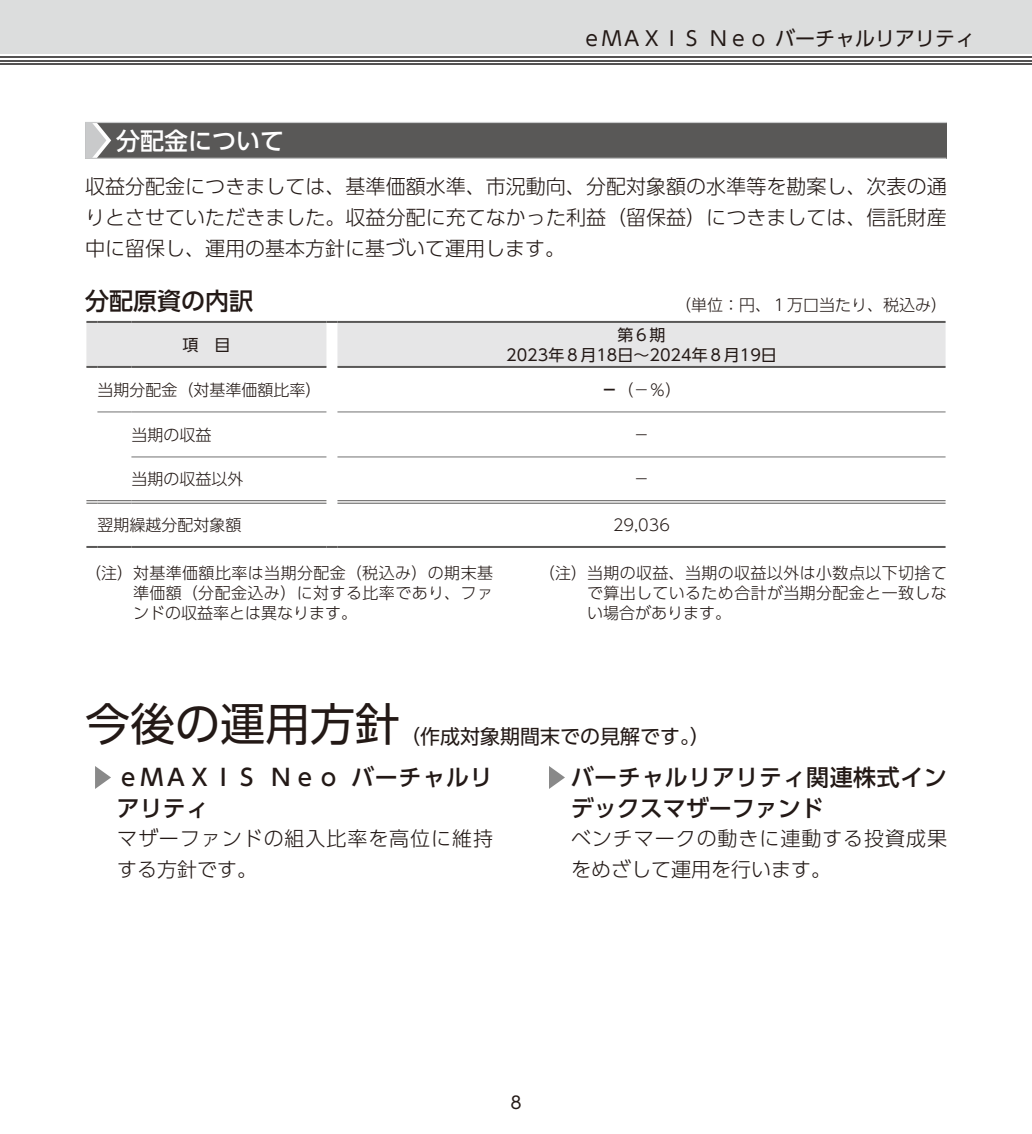
<style>
.page{position:relative;width:1032px;height:1134px;background:#fff}
.page>*{position:absolute;margin:0;border:0;box-sizing:border-box;transform-origin:0 0}
.t1{font:45px "UD Shin Go Pro";color:#231916}
.t2{font:500 24px "UD Shin Go Pro";color:#fff}
.t3{font:500 24px "UD Shin Go Pro";color:#231916}
.t4{font:500 23px/31px "UD Shin Go Pro";letter-spacing:.025em;color:#231916}
.t5{font:300 20px/31px "UD Shin Go Pro";color:#231916;text-align:justify}
.t6{font:300 20px/31px "UD Shin Go Pro";letter-spacing:.045em;color:#231916}
.t7{font:20px "UD Shin Go Pro";color:#231916}
.t8{font:17px "UD Shin Go Pro";color:#231916}
.t9{font:300 16px/20px "UD Shin Go Pro";letter-spacing:.025em;color:#231916;text-align:justify}
.t10{font:300 16px "UD Shin Go Pro";color:#231916}
.t11{font:16px/20px "UD Shin Go Pro";color:#231916;text-align:center}
.s1{font-family:"UD Shin Go Pro De";font-weight:700}
</style>
<div class="page">
<div style="left:0;top:0;width:1032px;height:54px;background:#dcdddd"></div>
<hr style="left:0;top:63px;width:1032px;height:2px;background:#545252">
<hr style="left:0;top:60px;width:1032px;height:1px;background:#545252">
<hr style="left:0;top:56px;width:1032px;height:2px;background:#545252">
<div style="left:85px;top:122px;width:862px;height:36px;background:#595857"></div>
<hr style="left:85px;top:158px;width:861px;height:1px;background:#c9cacb">
<hr style="left:85px;top:122px;width:862px;height:1px;background:#c9cacb">
<svg style="left:85px;top:123px;width:26px;height:35px"></svg>
<svg style="left:95px;top:766px;width:16px;height:23px"></svg>
<svg style="left:549px;top:766px;width:16px;height:23px"></svg>
<hr style="left:337px;top:412px;width:608px;height:1px;background:#727272">
<hr style="left:337px;top:457px;width:608px;height:1px;background:#727272">
<hr style="left:131px;top:412px;width:195px;height:1px;background:#727272">
<hr style="left:131px;top:457px;width:195px;height:1px;background:#727272">
<hr style="left:97px;top:412px;width:34px;height:1px;background:#727272">
<svg style="left:86px;top:321px;width:859px;height:47px;background:#e0dfe0"></svg>
<hr style="left:97px;top:366px;width:34px;height:2px;background:#595857">
<hr style="left:131px;top:366px;width:195px;height:2px;background:#595857">
<hr style="left:337px;top:366px;width:608px;height:2px;background:#595857">
<svg style="left:86px;top:546px;width:11px;height:2px"></svg>
<hr style="left:97px;top:546px;width:34px;height:2px;background:#595857">
<hr style="left:131px;top:546px;width:195px;height:2px;background:#595857">
<svg style="left:326px;top:546px;width:11px;height:2px"></svg>
<hr style="left:337px;top:546px;width:608px;height:2px;background:#595857">
<svg style="left:86px;top:500px;width:11px;height:4px"></svg>
<hr style="left:97px;top:500px;width:34px;height:1px;background:#595857">
<hr style="left:97px;top:503px;width:34px;height:1px;background:#595857">
<hr style="left:131px;top:500px;width:195px;height:1px;background:#595857">
<hr style="left:131px;top:503px;width:195px;height:1px;background:#595857">
<hr style="left:337px;top:500px;width:608px;height:1px;background:#595857">
<hr style="left:337px;top:503px;width:608px;height:1px;background:#595857">
<p class="t7" style="left:582px;top:22px;width:395px">ｅＭＡＸＩＳ Ｎｅｏ バーチャルリアリティ</p>
<h2 class="t2" style="left:116px;top:121px;width:170px">分配金について</h2>
<p class="t5" style="left:85px;top:170px;width:863px">収益分配金につきましては、基準価額水準、市況動向、分配対象額の水準等を勘案し、次表の通りとさせていただきました。収益分配に充てなかった利益（留保益）につきましては、信託財産中に留保し、運用の基本方針に基づいて運用します。</p>
<h2 class="t3" style="left:85px;top:281px;width:170px">分配原資の内訳</h2>
<p class="t10" style="left:675px;top:292px;width:273px">（単位：円、１万口当たり、税込み）</p>
<p class="t11" style="left:182px;top:334px;width:49px">項　目</p>
<p class="t11" style="left:506px;top:324px;width:272px">第６期<br>2023年８月18日～2024年８月19日</p>
<p class="t10" style="left:97px;top:377px;width:225px">当期分配金（対基準価額比率）</p>
<p class="t9" style="left:601px;top:379px;width:81px"><span class="s1">－</span>（－％）</p>
<p class="t9" style="left:131px;top:424px;width:81px">当期の収益</p>
<p class="t9" style="left:633px;top:424px;width:17px">－</p>
<p class="t10" style="left:131px;top:466px;width:113px">当期の収益以外</p>
<p class="t9" style="left:633px;top:468px;width:17px">－</p>
<p class="t10" style="left:97px;top:512px;width:145px">翌期繰越分配対象額</p>
<p class="t9" style="left:613px;top:514px;width:58px">29,036</p>
<p class="t9" style="left:133px;top:562px;width:361px;text-indent:-48px">（注）対基準価額比率は当期分配金（税込み）の期末基準価額（分配金込み）に対する比率であり、ファンドの収益率とは異なります。</p>
<p class="t9" style="left:587px;top:562px;width:361px;text-indent:-48px">（注）当期の収益、当期の収益以外は小数点以下切捨てで算出しているため合計が当期分配金と一致しない場合があります。</p>
<h1 class="t1" style="left:85px;top:687px;width:317px">今後の運用方針</h1>
<p class="t7" style="left:400px;top:720px;width:312px">（作成対象期間末での見解です。）</p>
<h3 class="t4" style="left:117px;top:761px;width:378px">ｅＭＡＸＩＳ Ｎｅｏ バーチャルリアリティ</h3>
<p class="t6" style="left:117px;top:822px;width:377px">マザーファンドの組入比率を高位に維持する方針です。</p>
<h3 class="t4" style="left:571px;top:761px;width:378px">バーチャルリアリティ関連株式インデックスマザーファンド</h3>
<p class="t6" style="left:571px;top:822px;width:377px">ベンチマークの動きに連動する投資成果をめざして運用を行います。</p>
<p class="t8" style="left:510px;top:1089px;width:13px">8</p>
</div>
